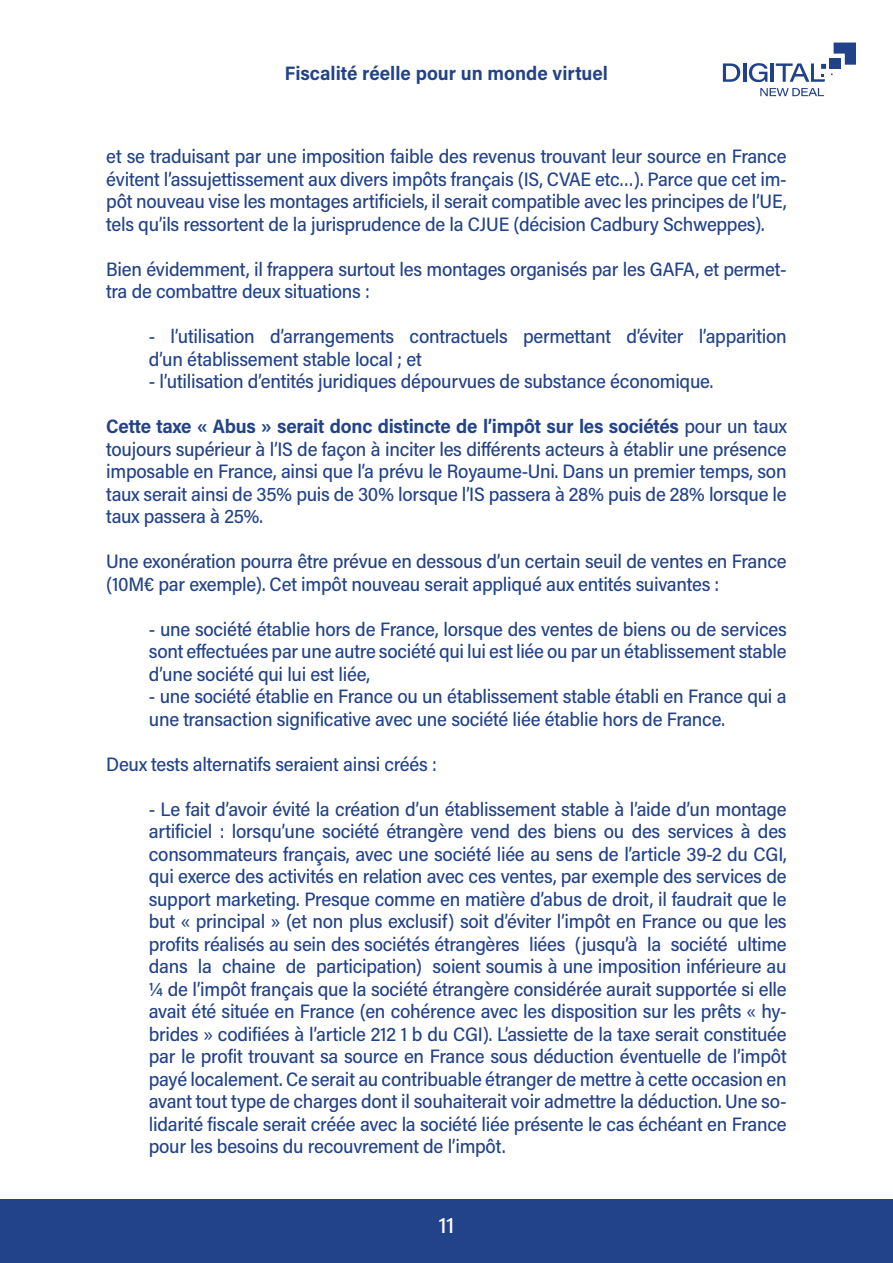
<style>
.page{position:relative;width:893px;height:1263px;background:#fff}
.page>*{position:absolute;margin:0;border:0;box-sizing:border-box;transform-origin:0 0}
.t1{font:500 22.5px "Acumin Pro";color:#fff}
.t2{font:500 19.5px/22.5px "Acumin Pro Semi Cond";letter-spacing:-.015em;color:#224289;text-align:justify}
.t3{font:700 19.5px "Acumin Pro Semi Cond";color:#224289}
.s1{font-weight:700}
</style>
<div class="page">
<div style="left:0;top:1199px;width:893px;height:64px;background:#224289"></div>
<svg style="left:723px;top:63px;width:17px;height:19px"></svg>
<svg style="left:749px;top:63px;width:18px;height:19px"></svg>
<hr style="left:771px;top:63px;width:3px;height:19px;background:#214289">
<hr style="left:743px;top:63px;width:3px;height:19px;background:#214289">
<svg style="left:760px;top:88px;width:64px;height:8px"></svg>
<svg style="left:776px;top:43px;width:80px;height:39px"></svg>
<p class="t3" style="left:285px;top:59px;width:324px">Fiscalité réelle pour un monde virtuel</p>
<p class="t2" style="left:106px;top:144px;width:682px">et se traduisant par une imposition faible des revenus trouvant leur source en France évitent l’assujettissement aux divers impôts français (IS, CVAE etc…). Parce que cet im&shy;pôt nouveau vise les montages artificiels, il serait compatible avec les principes de l’UE, tels qu’ils ressortent de la jurisprudence de la CJUE (décision Cadbury Schweppes).</p>
<p class="t2" style="left:106px;top:257px;width:682px">Bien évidemment, il frappera surtout les montages organisés par les GAFA, et permet&shy;tra de combattre deux situations :</p>
<p class="t2" style="left:149px;top:324px;width:639px">- l’utilisation d’arrangements contractuels permettant d’éviter l’apparition d’un établissement stable local ; et</p>
<p class="t2" style="left:149px;top:369px;width:566px">- l’utilisation d’entités juridiques dépourvues de substance économique.</p>
<p class="t2" style="left:106px;top:414px;width:682px"><span class="s1">Cette taxe « Abus » serait donc distincte de l’impôt sur les sociétés</span> pour un taux toujours supérieur à l’IS de façon à inciter les différents acteurs à établir une présence imposable en France, ainsi que l’a prévu le Royaume-Uni. Dans un premier temps, son taux serait ainsi de 35% puis de 30% lorsque l’IS passera à 28% puis de 28% lorsque le taux passera à 25%.</p>
<p class="t2" style="left:106px;top:549px;width:682px">Une exonération pourra être prévue en dessous d’un certain seuil de ventes en France (10M€ par exemple). Cet impôt nouveau serait appliqué aux entités suivantes :</p>
<p class="t2" style="left:149px;top:617px;width:639px">- une société établie hors de France, lorsque des ventes de biens ou de services sont effectuées par une autre société qui lui est liée ou par un établissement stable d’une société qui lui est liée,</p>
<p class="t2" style="left:149px;top:684px;width:639px">- une société établie en France ou un établissement stable établi en France qui a une transaction significative avec une société liée établie hors de France.</p>
<p class="t2" style="left:106px;top:752px;width:332px">Deux tests alternatifs seraient ainsi créés :</p>
<p class="t2" style="left:149px;top:797px;width:639px">- Le fait d’avoir évité la création d’un établissement stable à l’aide d’un montage artificiel : lorsqu’une société étrangère vend des biens ou des services à des consommateurs français, avec une société liée au sens de l’article 39-2 du CGI, qui exerce des activités en relation avec ces ventes, par exemple des services de support marketing. Presque comme en matière d’abus de droit, il faudrait que le but « principal » (et non plus exclusif) soit d’éviter l’impôt en France ou que les profits réalisés au sein des sociétés étrangères liées (jusqu’à la société ultime dans la chaine de participation) soient soumis à une imposition inférieure au ¼ de l’impôt français que la société étrangère considérée aurait supportée si elle avait été située en France (en cohérence avec les disposition sur les prêts « hy&shy;brides » codifiées à l’article 212 1 b du CGI). L’assiette de la taxe serait constituée par le profit trouvant sa source en France sous déduction éventuelle de l’impôt payé localement. Ce serait au contribuable étranger de mettre à cette occasion en avant tout type de charges dont il souhaiterait voir admettre la déduction. Une so&shy;lidarité fiscale serait créée avec la société liée présente le cas échéant en France pour les besoins du recouvrement de l’impôt.</p>
<p class="t1" style="left:438px;top:1210px;width:18px">11</p>
</div>
